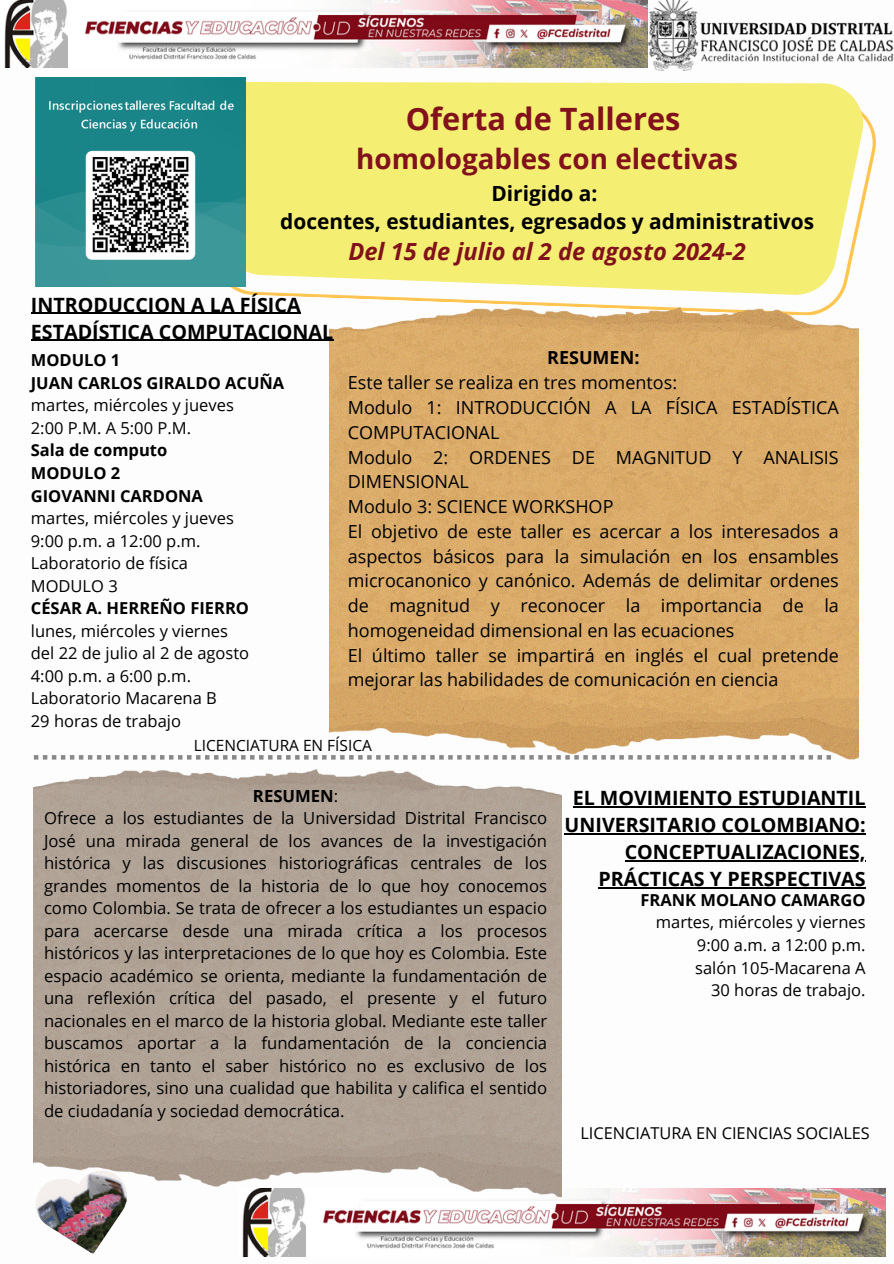
<style>
.page{position:relative;width:894px;height:1264px;background:#fff}
.page>*{position:absolute;margin:0;border:0;box-sizing:border-box;transform-origin:0 0}
.t1{font:700 30.75px "Open Sans";color:#81121b}
.t2{font:700 27.75px "Open Sans";color:#81121b}
.t3{font:italic 700 23.7px "Open Sans";color:#81121b}
.t4{font:700 20.85px/28.3px "Open Sans";color:#000;text-align:center}
.t5{font:700 19.65px/27px "Open Sans";color:#000}
.t6{font:18px/24.8px "Open Sans";color:#000}
.t7{font:16.65px/22.5px "Open Sans";color:#000}
.t8{font:16.5px/22.5px "Open Sans";color:#000}
.t9{font:700 16.5px/22.5px "Open Sans";color:#000}
.t10{font:16.35px "Open Sans";color:#000}
.t11{font:15.45px "Open Sans";color:#000}
.s1{font-weight:700}
</style>
<div class="page">
<img style="left:85px;top:0;width:562px;height:60px">
<img style="left:4px;top:0;width:64px;height:68px">
<img style="left:647px;top:0;width:245px;height:62px">
<svg style="left:187px;top:114px;width:689px;height:200px"></svg>
<svg style="left:198px;top:60px;width:666px;height:237px;background:#f3ee87"></svg>
<img style="left:329px;top:307px;width:529px;height:453px">
<svg style="left:34px;top:755px;width:796px;height:4px"></svg>
<hr style="left:31px;top:313px;width:269px;height:1px;background:#000">
<hr style="left:31px;top:340px;width:302px;height:1px;background:#000">
<img style="left:305px;top:1188px;width:580px;height:68px">
<img style="left:242px;top:1222px;width:63px;height:34px">
<img style="left:34px;top:769px;width:527px;height:453px">
<hr style="left:572px;top:806px;width:293px;height:1px;background:#000">
<hr style="left:564px;top:833px;width:301px;height:1px;background:#000">
<hr style="left:624px;top:860px;width:241px;height:1px;background:#000">
<hr style="left:598px;top:887px;width:267px;height:1px;background:#000">
<img style="left:34px;top:1169px;width:94px;height:85px">
<img style="left:36px;top:77px;width:209px;height:209px">
<h2 class="t1" style="left:405px;top:97px;width:276px">Oferta de Talleres</h2>
<h2 class="t2" style="left:356px;top:139px;width:383px">homologables con electivas</h2>
<h2 class="t4" style="left:280px;top:178px;width:535px">Dirigido a:<br>docentes, estudiantes, egresados y administrativos</h2>
<h2 class="t3" style="left:348px;top:234px;width:399px">Del 15 de julio al 2 de agosto 2024-2</h2>
<p class="t5" style="left:31px;top:290px;width:304px">INTRODUCCION A LA FÍSICA<br>ESTADÍSTICA COMPUTACIONAL</p>
<p class="t9" style="left:31px;top:349px;width:255px">MODULO 1<br>JUAN CARLOS GIRALDO ACUÑA</p>
<p class="t8" style="left:31px;top:394px;width:204px">martes, miércoles y jueves<br>2:00 P.M. A 5:00 P.M.</p>
<p class="t9" style="left:31px;top:439px;width:174px">Sala de computo<br>MODULO 2<br>GIOVANNI CARDONA</p>
<p class="t8" style="left:31px;top:506px;width:204px">martes, miércoles y jueves<br>9:00 p.m. a 12:00 p.m.<br>Laboratorio de física<br>MODULO 3</p>
<p class="t9" style="left:31px;top:596px;width:220px">CÉSAR A. HERREÑO FIERRO</p>
<p class="t8" style="left:31px;top:619px;width:220px">lunes, miércoles y viernes del 22 de julio al 2 de agosto<br>4:00 p.m. a 6:00 p.m.<br>Laboratorio Macarena B<br>29 horas de trabajo</p>
<h4 class="t6" style="left:347px;top:345px;width:492px;text-indent:199px"><span class="s1">RESUMEN:<br></span>Este taller se realiza en tres momentos:<br>Modulo 1: INTRODUCCIÓN A LA FÍSICA ESTADÍSTICA COMPUTACIONAL<br>Modulo 2: ORDENES DE MAGNITUD Y ANALISIS DIMENSIONAL<br>Modulo 3: SCIENCE WORKSHOP<br>El objetivo de este taller es acercar a los interesados a aspectos básicos para la simulación en los ensambles microcanonico y canónico. Además de delimitar ordenes de magnitud y reconocer la importancia de la homogeneidad dimensional en las ecuaciones<br>El último taller se impartirá en inglés el cual pretende mejorar las habilidades de comunicación en ciencia</h4>
<h1 class="t11" style="left:194px;top:734px;width:179px">LICENCIATURA EN FÍSICA</h1>
<h3 class="t7" style="left:44px;top:784px;width:504px;text-indent:209px"><span class="s1">RESUMEN</span>:<br>Ofrece a los estudiantes de la Universidad Distrital Francisco José una mirada general de los avances de la investigación histórica y las discusiones historiográficas centrales de los grandes momentos de la historia de lo que hoy conocemos como Colombia. Se trata de ofrecer a los estudiantes un espacio para acercarse desde una mirada crítica a los procesos históricos y las interpretaciones de lo que hoy es Colombia. Este espacio académico se orienta, mediante la fundamentación de una reflexión crítica del pasado, el presente y el futuro nacionales en el marco de la historia global. Mediante este taller buscamos aportar a la fundamentación de la conciencia histórica en tanto el saber histórico no es exclusivo de los historiadores, sino una cualidad que habilita y califica el sentido de ciudadanía y sociedad democrática.</h3>
<p class="t5" style="left:564px;top:783px;width:302px;text-align:center">EL MOVIMIENTO ESTUDIANTIL<br>UNIVERSITARIO COLOMBIANO:</p>
<h4 class="t5" style="left:598px;top:837px;width:268px;text-align:right">CONCEPTUALIZACIONES,<br>PRÁCTICAS Y PERSPECTIVAS</h4>
<p class="t9" style="left:640px;top:888px;width:226px">FRANK MOLANO CAMARGO</p>
<p class="t8" style="left:655px;top:910px;width:211px;text-align:right">martes, miércoles y viernes<br>9:00 a.m. a 12:00 p.m. salón 105-Macarena A<br>30 horas de trabajo.</p>
<p class="t10" style="left:580px;top:1121px;width:291px">LICENCIATURA EN CIENCIAS SOCIALES</p>
</div>
